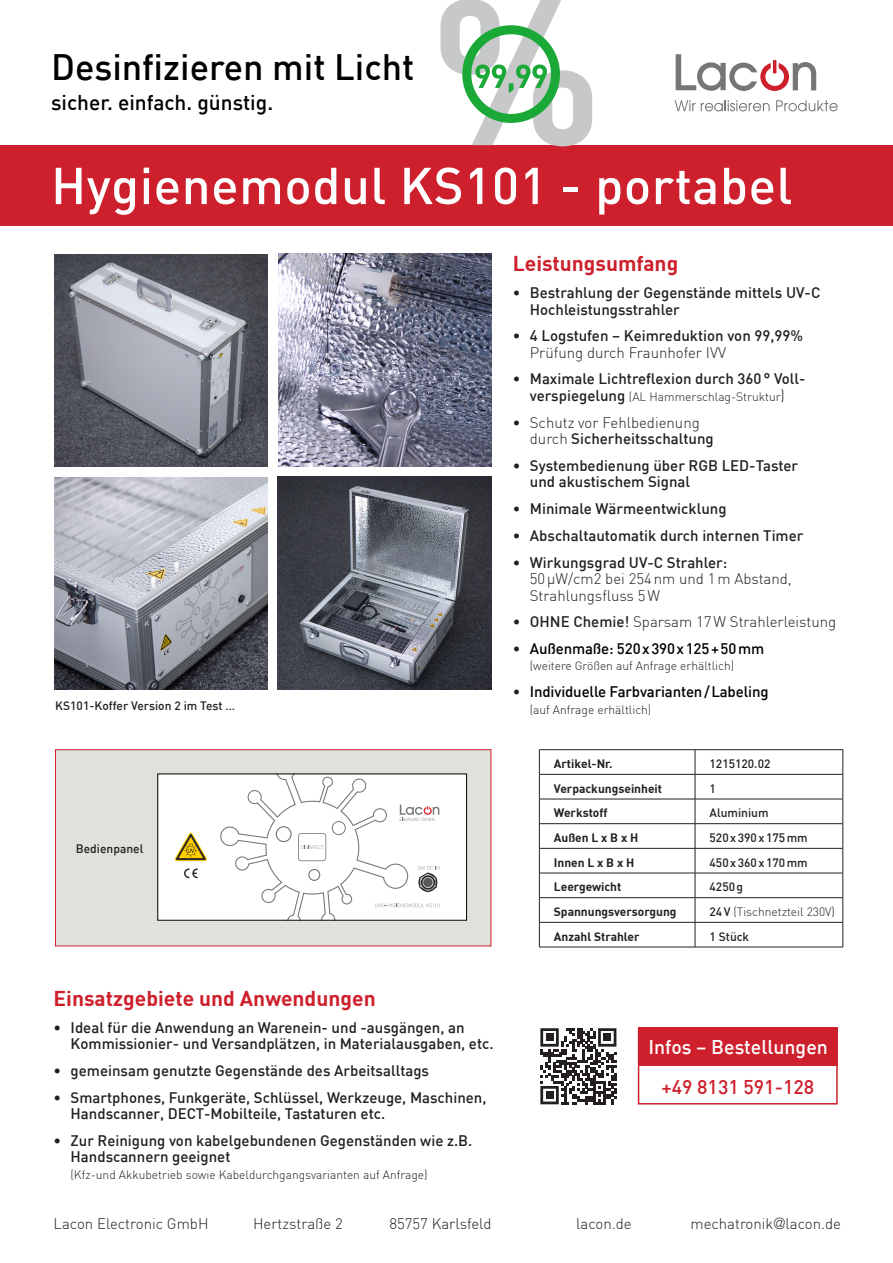
<style>
.page{position:relative;width:893px;height:1263px;background:#fff}
.page>*{position:absolute;margin:0;border:0;box-sizing:border-box;transform-origin:0 0}
.t1{font:500 51px "DIN";letter-spacing:.01em;color:#fff}
.t2{font:500 36px "DIN";color:#000}
.t3{font:700 21px "DIN";color:#cd202c}
.t4{font:500 21px "DIN";color:#000}
.t5{font:500 19.5px "DIN";color:#fff}
.t6{font:500 19.5px "DIN";color:#cd202c}
.t7{font:500 15px/16.5px "DIN";color:#231f20}
.t8{font:300 15px/16.5px "DIN";color:#231f20}
.t9{font:500 15px "DIN";letter-spacing:-.01em;color:#000}
.t10{font:300 12px "DIN";color:#231f20}
.t11{font:700 12px "DIN";color:#231f20}
.t12{font:500 12px "DIN";color:#231f20}
.s1{font-weight:500;font-size:15px}
.s2{font-size:15px}
.s3{font-weight:500}
.s4{color:#231f20}
.s5{font-family:"Futura"}
</style>
<div class="page">
<div style="left:0;top:145px;width:893px;height:81px;background:#cd202c"></div>
<svg style="left:675px;top:100px;width:95px;height:11px"></svg>
<svg style="left:776px;top:100px;width:62px;height:11px"></svg>
<svg style="left:676px;top:54px;width:140px;height:37px"></svg>
<svg style="left:540px;top:1028px;width:76px;height:76px"></svg>
<div style="left:546px;top:1033px;width:7px;height:8px;background:#231f20"></div>
<div style="left:603px;top:1033px;width:8px;height:8px;background:#231f20"></div>
<div style="left:546px;top:1091px;width:7px;height:8px;background:#231f20"></div>
<hr style="left:539px;top:749px;width:156px;height:1px;background:#231f20">
<hr style="left:695px;top:749px;width:148px;height:1px;background:#231f20">
<hr style="left:539px;top:774px;width:156px;height:1px;background:#231f20">
<hr style="left:695px;top:774px;width:148px;height:1px;background:#231f20">
<hr style="left:539px;top:799px;width:156px;height:1px;background:#231f20">
<hr style="left:695px;top:799px;width:148px;height:1px;background:#231f20">
<hr style="left:539px;top:823px;width:156px;height:1px;background:#231f20">
<hr style="left:695px;top:823px;width:148px;height:1px;background:#231f20">
<hr style="left:539px;top:848px;width:156px;height:1px;background:#231f20">
<hr style="left:695px;top:848px;width:148px;height:1px;background:#231f20">
<hr style="left:539px;top:873px;width:156px;height:1px;background:#231f20">
<hr style="left:695px;top:873px;width:148px;height:1px;background:#231f20">
<hr style="left:539px;top:897px;width:156px;height:1px;background:#231f20">
<hr style="left:695px;top:897px;width:148px;height:1px;background:#231f20">
<hr style="left:539px;top:922px;width:156px;height:1px;background:#231f20">
<svg style="left:539px;top:750px;width:1px;height:197px"></svg>
<hr style="left:695px;top:922px;width:148px;height:1px;background:#231f20">
<svg style="left:695px;top:750px;width:1px;height:197px"></svg>
<svg style="left:843px;top:750px;width:1px;height:197px"></svg>
<hr style="left:539px;top:947px;width:156px;height:1px;background:#231f20">
<hr style="left:695px;top:947px;width:148px;height:1px;background:#231f20">
<img style="left:54px;top:254px;width:213px;height:212px">
<img style="left:279px;top:254px;width:212px;height:212px">
<img style="left:278px;top:477px;width:213px;height:213px">
<img style="left:54px;top:477px;width:213px;height:213px">
<div style="left:55px;top:749px;width:436px;height:197px;background:#dfe1db;border:1px solid #cd202c"></div>
<div style="left:158px;top:774px;width:309px;height:146px;background:#fff"></div>
<svg style="left:175px;top:833px;width:32px;height:28px"></svg>
<svg style="left:184px;top:868px;width:14px;height:10px"></svg>
<svg style="left:220px;top:776px;width:219px;height:142px"></svg>
<div style="left:421px;top:876px;width:14px;height:13px;border:1px solid #231f20;border-radius:50%"></div>
<div style="left:423px;top:878px;width:9px;height:9px;background:#57585a;border-radius:50%"></div>
<div style="left:422px;top:876px;width:12px;height:13px;border:1px solid #231f20;border-radius:50%"></div>
<div style="left:638px;top:1028px;width:200px;height:38px;background:#cd202c"></div>
<div style="left:638px;top:1028px;width:200px;height:76px;border:2px solid #cd202c"></div>
<svg style="left:441px;top:0;width:151px;height:146px"></svg>
<div style="left:462px;top:25px;width:98px;height:98px;border:9px solid #1aa837;border-radius:50%"></div>
<h2 class="t2" style="left:51px;top:44px;width:365px">Desinfizieren mit Licht</h2>
<h3 class="t4" style="left:51px;top:89px;width:224px">sicher. einfach. günstig.</h3>
<h1 class="t1" style="left:51px;top:153px;width:743px">Hygienemodul KS101 - portabel</h1>
<p class="t12" style="left:55px;top:698px;width:181px">KS101-Koffer Version 2 im Test …</p>
<p class="t12" style="left:76px;top:841px;width:69px">Bedienpanel</p>
<h3 class="t3" style="left:54px;top:985px;width:324px">Einsatzgebiete und Anwendungen</h3>
<p class="t7" style="left:71px;top:1018px;width:424px;text-indent:-17px">• Ideal für die Anwendung an Warenein- und -ausgängen, an<br>Kommissionier- und Versandplätzen, in Materialausgaben, etc.</p>
<p class="t7" style="left:54px;top:1062px;width:377px">• gemeinsam genutzte Gegenstände des Arbeitsalltags</p>
<p class="t7" style="left:71px;top:1088px;width:417px;text-indent:-17px">• Smartphones, Funkgeräte, Schlüssel, Werkzeuge, Maschinen,<br>Handscanner, DECT-Mobilteile, Tastaturen etc.</p>
<p class="t7" style="left:71px;top:1132px;width:403px;text-indent:-17px">• Zur Reinigung von kabelgebundenen Gegenständen wie z.B.<br>Handscannern geeignet</p>
<p class="t10" style="left:71px;top:1167px;width:358px">(Kfz-und Akkubetrieb sowie Kabeldurchgangsvarianten auf Anfrage)</p>
<h3 class="t3" style="left:513px;top:250px;width:167px">Leistungsumfang</h3>
<p class="t7" style="left:530px;top:284px;width:292px;text-indent:-17px">• Bestrahlung der Gegenstände mittels UV-C<br>Hochleistungsstrahler</p>
<p class="t7" style="left:513px;top:327px;width:292px">• 4 Logstufen – Keimreduktion von 99,99%</p>
<p class="t8" style="left:530px;top:344px;width:198px">Prüfung durch Fraunhofer IVV</p>
<p class="t7" style="left:513px;top:370px;width:294px">• Maximale Lichtreflexion durch 360° Voll-</p>
<p class="t10" style="left:530px;top:389px;width:257px"><span class="s1">verspiegelung</span> (AL Hammerschlag-Struktur<span class="s2">)</span></p>
<p class="t8" style="left:530px;top:414px;width:185px;text-indent:-17px"><span class="s3">•</span> Schutz vor Fehlbedienung durch <span class="s3">Sicherheitsschaltung</span></p>
<p class="t7" style="left:530px;top:457px;width:270px;text-indent:-17px">• Systembedienung über RGB LED-Taster und akustischem Signal</p>
<p class="t7" style="left:513px;top:500px;width:215px">• Minimale Wärmeentwicklung</p>
<p class="t7" style="left:513px;top:527px;width:292px">• Abschaltautomatik durch internen Timer</p>
<p class="t7" style="left:513px;top:553px;width:216px">• Wirkungsgrad UV-C Strahler:</p>
<p class="t8" style="left:530px;top:570px;width:263px">50µW/cm2 bei 254nm und 1m Abstand,<br>Strahlungsfluss 5W</p>
<p class="t8" style="left:513px;top:613px;width:325px"><span class="s3">• OHNE Chemie!</span> Sparsam 17W Strahlerleistung</p>
<p class="t9" style="left:513px;top:639px;width:253px"><span class="s4">•</span> Außenmaße: 520x390x125+50mm</p>
<p class="t10" style="left:530px;top:659px;width:206px">(weitere Größen auf Anfrage erhältlich)</p>
<p class="t9" style="left:513px;top:682px;width:257px"><span class="s4">•</span> Individuelle Farbvarianten/Labeling</p>
<p class="t10" style="left:530px;top:702px;width:123px">(auf Anfrage erhältlich)</p>
<p class="t11" style="left:554px;top:756px;width:60px">Artikel-Nr.</p>
<p class="t12" style="left:709px;top:756px;width:62px">1215120.02</p>
<p class="t11" style="left:554px;top:780px;width:110px">Verpackungseinheit</p>
<p class="t12" style="left:709px;top:781px;width:8px">1</p>
<p class="t11" style="left:554px;top:805px;width:55px">Werkstoff</p>
<p class="t12" style="left:709px;top:805px;width:61px">Aluminium</p>
<p class="t11" style="left:554px;top:830px;width:86px">Außen L x B x H</p>
<p class="t12" style="left:709px;top:830px;width:100px">520x390x175mm</p>
<p class="t11" style="left:554px;top:854px;width:82px">Innen L x B x H</p>
<p class="t12" style="left:709px;top:855px;width:100px">450x360x170mm</p>
<p class="t11" style="left:554px;top:879px;width:69px">Leergewicht</p>
<p class="t12" style="left:709px;top:879px;width:35px">4250g</p>
<p class="t11" style="left:554px;top:904px;width:124px">Spannungsversorgung</p>
<p class="t10" style="left:709px;top:904px;width:127px"><span class="s3">24V</span> (Tischnetzteil 230V)</p>
<p class="t11" style="left:554px;top:928px;width:87px">Anzahl Strahler</p>
<p class="t12" style="left:709px;top:929px;width:41px">1 Stück</p>
<h3 class="t5" style="left:648px;top:1034px;width:181px">Infos – Bestellungen</h3>
<h3 class="t6" style="left:661px;top:1074px;width:154px">+49 8131 591-128</h3>
<p class="t8" style="left:53px;top:1215px;width:157px">Lacon Electronic GmbH</p>
<p class="t8" style="left:253px;top:1215px;width:91px">Hertzstraße 2</p>
<p class="t8" style="left:389px;top:1215px;width:104px">85757 Karlsfeld</p>
<p class="t8" style="left:576px;top:1215px;width:57px">lacon.de</p>
<p class="t8" style="left:690px;top:1215px;width:152px">mechatronik<span class="s5">@</span>lacon.de</p>
</div>
